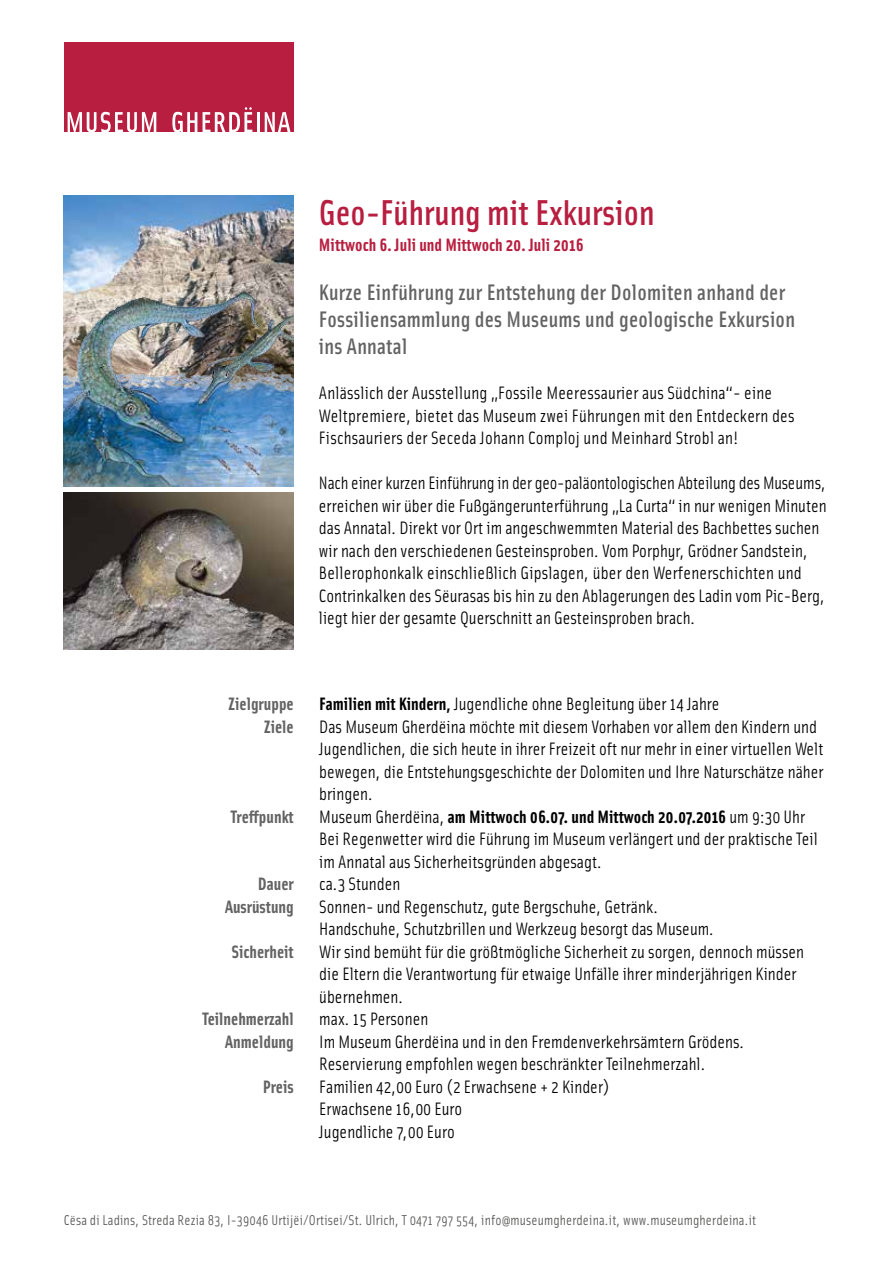
<style>
.page{position:relative;width:893px;height:1263px;background:#fff}
.page>*{position:absolute;margin:0;border:0;box-sizing:border-box;transform-origin:0 0}
.t1{font:500 36px "Solex";color:#b71e3f}
.t2{font:500 22.5px/27px "Solex";letter-spacing:.01em;color:#646363}
.t3{font:18px/22.5px "Solex";color:#000}
.t4{font:700 18px "Solex";color:#646363}
.t5{font:700 18px "Solex";color:#b71e3f}
.t6{font:14.25px "Solex";letter-spacing:.01em;color:#575756}
.s1{font-weight:700}
</style>
<div class="page">
<div style="left:64px;top:43px;width:229px;height:89px;background:#b71e3f"></div>
<svg style="left:68px;top:112px;width:88px;height:20px"></svg>
<svg style="left:172px;top:112px;width:25px;height:20px"></svg>
<svg style="left:203px;top:107px;width:49px;height:25px"></svg>
<hr style="left:257px;top:112px;width:3px;height:20px;background:#fff">
<svg style="left:265px;top:112px;width:25px;height:20px"></svg>
<img style="left:64px;top:493px;width:229px;height:156px">
<img style="left:64px;top:196px;width:229px;height:65px">
<img style="left:64px;top:261px;width:229px;height:226px">
<h1 class="t1" style="left:319px;top:189px;width:337px">Geo-Führung mit Exkursion</h1>
<p class="t5" style="left:319px;top:233px;width:266px">Mittwoch 6. Juli und Mittwoch 20. Juli 2016</p>
<p class="t2" style="left:319px;top:278px;width:478px">Kurze Einführung zur Entstehung der Dolomiten anhand der<br>Fossiliensammlung des Museums und geologische Exkursion ins Annatal</p>
<p class="t3" style="left:319px;top:381px;width:477px">Anlässlich der Ausstellung „Fossile Meeressaurier aus Südchina“- eine<br>Weltpremiere, bietet das Museum zwei Führungen mit den Entdeckern des<br>Fischsauriers der Seceda Johann Comploj und Meinhard Strobl an!</p>
<p class="t3" style="left:319px;top:471px;width:509px">Nach einer kurzen Einführung in der geo-paläontologischen Abteilung des Museums, erreichen wir über die Fußgängerunterführung „La Curta“ in nur wenigen Minuten das Annatal. Direkt vor Ort im angeschwemmten Material des Bachbettes suchen wir nach den verschiedenen Gesteinsproben. Vom Porphyr, Grödner Sandstein, Bellerophonkalk einschließlich Gipslagen, über den Werfenerschichten und Contrinkalken des Sëurasas bis hin zu den Ablagerungen des Ladin vom Pic-Berg, liegt hier der gesamte Querschnitt an Gesteinsproben brach.</p>
<p class="t4" style="left:229px;top:692px;width:67px">Zielgruppe</p>
<p class="t3" style="left:319px;top:692px;width:402px"><span class="s1">Familien mit Kindern,</span> Jugendliche ohne Begleitung über 14 Jahre</p>
<p class="t4" style="left:264px;top:715px;width:31px">Ziele</p>
<p class="t3" style="left:319px;top:714px;width:506px">Das Museum Gherdëina möchte mit diesem Vorhaben vor allem den Kindern und Jugendlichen, die sich heute in ihrer Freizeit oft nur mehr in einer virtuellen Welt bewegen, die Entstehungsgeschichte der Dolomiten und Ihre Naturschätze näher bringen.</p>
<p class="t4" style="left:231px;top:805px;width:64px">Treffpunkt</p>
<p class="t3" style="left:319px;top:804px;width:500px">Museum Gherdëina, <span class="s1">am Mittwoch 06.07. und Mittwoch 20.07.2016</span> um 9:30 Uhr<br>Bei Regenwetter wird die Führung im Museum verlängert und der praktische Teil im Annatal aus Sicherheitsgründen abgesagt.</p>
<p class="t4" style="left:258px;top:872px;width:38px">Dauer</p>
<p class="t3" style="left:319px;top:872px;width:83px">ca.3 Stunden</p>
<p class="t4" style="left:225px;top:895px;width:70px">Ausrüstung</p>
<p class="t3" style="left:319px;top:894px;width:396px">Sonnen- und Regenschutz, gute Bergschuhe, Getränk.<br>Handschuhe, Schutzbrillen und Werkzeug besorgt das Museum.</p>
<p class="t4" style="left:231px;top:940px;width:64px">Sicherheit</p>
<p class="t3" style="left:319px;top:939px;width:486px">Wir sind bemüht für die größtmögliche Sicherheit zu sorgen, dennoch müssen die Eltern die Verantwortung für etwaige Unfälle ihrer minderjährigen Kinder übernehmen.</p>
<p class="t4" style="left:202px;top:1007px;width:93px">Teilnehmerzahl</p>
<p class="t3" style="left:319px;top:1007px;width:111px">max. 15 Personen</p>
<p class="t4" style="left:225px;top:1030px;width:70px">Anmeldung</p>
<p class="t3" style="left:319px;top:1029px;width:427px">Im Museum Gherdëina und in den Fremdenverkehrsämtern Grödens.<br>Reservierung empfohlen wegen beschränkter Teilnehmerzahl.</p>
<p class="t4" style="left:263px;top:1075px;width:32px">Preis</p>
<p class="t3" style="left:319px;top:1074px;width:292px">Familien 42,00 Euro (2 Erwachsene + 2 Kinder)<br>Erwachsene 16,00 Euro<br>Jugendliche 7,00 Euro</p>
<p class="t6" style="left:64px;top:1211px;width:694px">Cësa di Ladins, Streda Rezia 83, I-39046 Urtijëi/Ortisei/St. Ulrich, T 0471 797 554, info@museumgherdeina.it, www.museumgherdeina.it</p>
</div>
